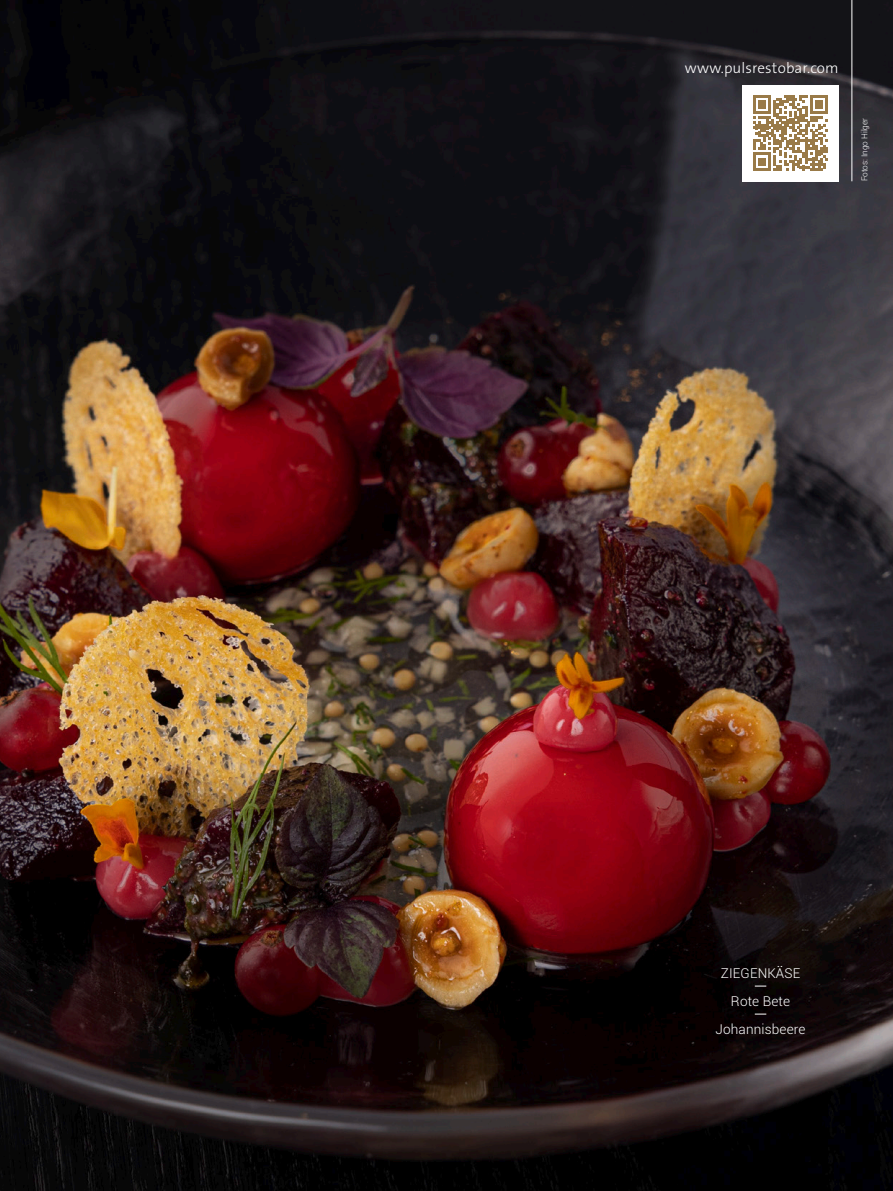
<style>
.page{position:relative;width:893px;height:1191px;background:#fff}
.page>*{position:absolute;margin:0;border:0;box-sizing:border-box;transform-origin:0 0}
.t1{font:300 15px "The Sans B W3";letter-spacing:.01em;color:#fff}
.t2{font:300 13.5px/28px "Roboto";letter-spacing:.01em;color:#fff;text-align:center}
.t3{font:300 8.25px "Roboto";color:#fff}
</style>
<div class="page">
<img style="left:0;top:0;width:893px;height:1191px">
<hr style="left:851px;top:0;width:1px;height:181px;background:#fff">
<div style="left:742px;top:85px;width:97px;height:96px;background:#fff"></div>
<svg style="left:753px;top:95px;width:75px;height:76px"></svg>
<p class="t1" style="left:685px;top:58px;width:155px">www.pulsrestobar.com</p>
<p class="t3" style="left:859px;top:181px;width:65px;rotate:-90deg">Fotos: Ingo Hilger</p>
<p class="t2" style="left:715px;top:958px;width:92px">ZIEGENKÄSE<br>Rote Bete<br>Johannisbeere</p>
</div>
